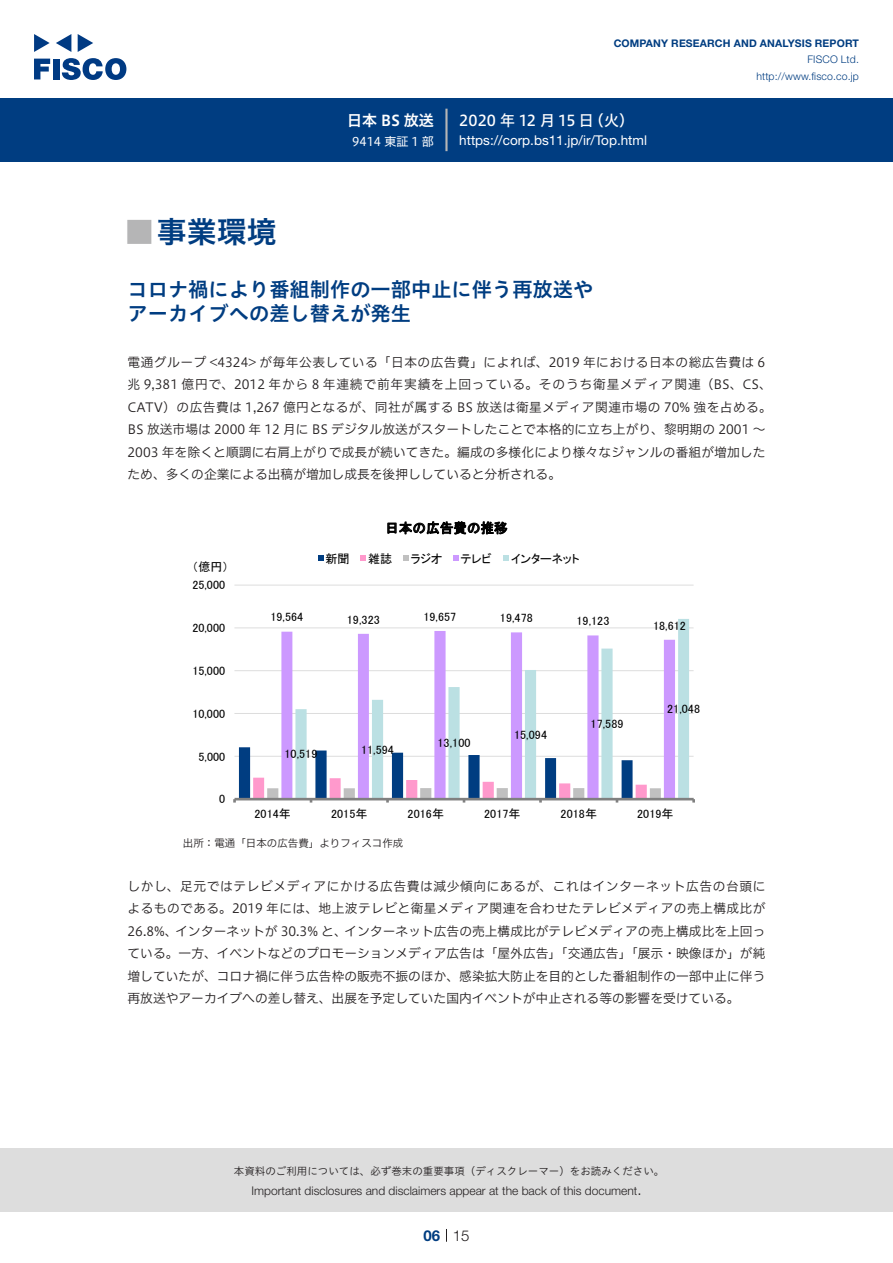
<style>
.page{position:relative;width:893px;height:1263px;background:#fff}
.page>*{position:absolute;margin:0;border:0;box-sizing:border-box;transform-origin:0 0}
.t1{font:30px "Hiragino UD Sans Std N W6";color:#003d81}
.t2{font:700 24px "Koz Go Pro";color:#b5b5b6}
.t3{font:20.25px/24px "Hiragino UD Sans Std W6";color:#003d81}
.t4{font:15px "Hiragino UD Sans F Std N W5";letter-spacing:.005em;color:#fff}
.t5{font:15px "Hiragino UD Sans F Std N W6";color:#fff}
.t6{font:300 15px "Helvetica Neue LT Std";color:#231f20}
.t7{font:700 15px "Helvetica Neue LT Std";color:#003d81}
.t8{font:13.5px "Helvetica Neue LT Std";color:#fff}
.t9{font:13.5px "MS P Gothic";letter-spacing:.01em;color:#000}
.t10{font:12.75px/22.5px "Hiragino UD Sans F Std N W3";letter-spacing:.005em;color:#231f20}
.t11{font:12.75px/22.5px "Hiragino UD Sans F Std N W3";letter-spacing:.03em;color:#231f20;text-align:right}
.t12{font:12.15px "MS P Gothic";color:#000}
.t13{font:12px "MS P Gothic";letter-spacing:.005em;color:#000}
.t14{font:300 12px "Helvetica Neue LT Std";color:#231f20}
.t15{font:12px "Hiragino UD Sans F Std N W4";color:#fff}
.t16{font:10.5px "Hiragino UD Sans Std W3";color:#231f20}
.t17{font:700 10.5px "Helvetica Neue LT Std";letter-spacing:.015em;color:#003d81}
.t18{font:300 10.5px/16.5px "Helvetica Neue LT Std";letter-spacing:.015em;color:#003d81;text-align:right}
.t19{font:10.5px "Hiragino UD Sans F Std N W3";color:#231f20}
</style>
<div class="page">
<div style="left:0;top:1148px;width:893px;height:64px;background:#ddd"></div>
<svg style="left:34px;top:59px;width:16px;height:20px"></svg>
<div style="left:53px;top:59px;width:6px;height:20px;background:#003a83"></div>
<svg style="left:62px;top:58px;width:64px;height:22px"></svg>
<svg style="left:34px;top:34px;width:16px;height:18px"></svg>
<svg style="left:78px;top:34px;width:15px;height:18px"></svg>
<svg style="left:56px;top:34px;width:15px;height:18px"></svg>
<div style="left:0;top:98px;width:893px;height:64px;background:#003d81"></div>
<hr style="left:445px;top:109px;width:3px;height:42px;background:#b5b5b6">
<svg style="left:446px;top:1229px;width:1px;height:13px"></svg>
<hr style="left:234px;top:756px;width:460px;height:1px;background:#ddd">
<hr style="left:234px;top:713px;width:460px;height:1px;background:#ddd">
<hr style="left:234px;top:670px;width:460px;height:1px;background:#ddd">
<hr style="left:234px;top:627px;width:460px;height:1px;background:#ddd">
<hr style="left:234px;top:585px;width:460px;height:1px;background:#ddd">
<svg style="left:281px;top:631px;width:12px;height:116px"></svg>
<svg style="left:295px;top:619px;width:394px;height:179px"></svg>
<hr style="left:235px;top:798px;width:459px;height:2px;background:#808080">
<svg style="left:233px;top:747px;width:428px;height:55px"></svg>
<svg style="left:318px;top:556px;width:5px;height:5px"></svg>
<svg style="left:360px;top:556px;width:6px;height:5px"></svg>
<svg style="left:403px;top:556px;width:5px;height:5px"></svg>
<svg style="left:453px;top:556px;width:6px;height:5px"></svg>
<svg style="left:503px;top:556px;width:6px;height:5px"></svg>
<p class="t5" style="left:347px;top:109px;width:88px">日本 BS 放送</p>
<p class="t15" style="left:352px;top:132px;width:83px">9414 東証 1 部</p>
<p class="t17" style="left:614px;top:37px;width:247px">COMPANY RESEARCH AND ANALYSIS REPORT</p>
<p class="t18" style="left:756px;top:51px;width:104px">FISCO Ltd. http://www.fisco.co j p.</p>
<p class="t4" style="left:589px;top:109px;width:47px">（火(</p>
<p class="t4" style="left:459px;top:109px;width:136px">2020 年 12 月 15 日</p>
<p class="t8" style="left:459px;top:132px;width:189px">https://corp.bs11.jp /i r/ Top.html</p>
<h1 class="t1" style="left:157px;top:209px;width:121px">事業環境</h1>
<h2 class="t2" style="left:128px;top:217px;width:25px">█</h2>
<h3 class="t3" style="left:128px;top:276px;width:467px">コロナ禍により番組制作の一部中止に伴う再放送やアーカイブへの差し替えが発生</h3>
<p class="t10" style="left:128px;top:350px;width:646px">電通グループ &lt;4324&gt; が毎年公表している「日本の広告費」によれば、2019 年における日本の総広告費は 6兆 9,381 億円で、2012 年から 8 年連続で前年実績を上回っている。そのうち衛星メディア関連（BS、CS、CATV）の広告費は 1,267 億円となるが、同社が属する BS 放送は衛星メディア関連市場の 70% 強を占める。BS 放送市場は 2000 年 12 月に BS デジタル放送がスタートしたことで本格的に立ち上がり、黎明期の 2001 〜2003 年を除くと順調に右肩上がりで成長が続いてきた。編成の多様化により様々なジャンルの番組が増加したため、多くの企業による出稿が増加し成長を後押ししていると分析される。</p>
<p class="t13" style="left:192px;top:561px;width:38px">（億円(</p>
<p class="t13" style="left:193px;top:579px;width:34px">25,000</p>
<p class="t13" style="left:193px;top:622px;width:34px">20,000</p>
<p class="t12" style="left:193px;top:665px;width:34px">15,000</p>
<p class="t13" style="left:193px;top:707px;width:34px">10,000</p>
<p class="t13" style="left:199px;top:750px;width:28px">5,000</p>
<p class="t13" style="left:219px;top:793px;width:8px">0</p>
<p class="t13" style="left:270px;top:611px;width:34px">19,564</p>
<p class="t13" style="left:325px;top:552px;width:26px">新聞</p>
<p class="t9" style="left:385px;top:521px;width:124px">日本の広告費の推移</p>
<p class="t13" style="left:368px;top:552px;width:26px">雑誌</p>
<p class="t13" style="left:411px;top:552px;width:33px">ラジオ</p>
<p class="t13" style="left:461px;top:552px;width:33px">テレビ</p>
<p class="t13" style="left:511px;top:552px;width:70px">インターネット</p>
<p class="t13" style="left:347px;top:613px;width:34px">19,323</p>
<p class="t13" style="left:423px;top:610px;width:34px">19,657</p>
<p class="t13" style="left:500px;top:612px;width:34px">19,478</p>
<p class="t13" style="left:576px;top:615px;width:34px">19,123</p>
<p class="t13" style="left:653px;top:619px;width:34px">18,612</p>
<p class="t13" style="left:284px;top:748px;width:34px">10,519</p>
<p class="t13" style="left:361px;top:743px;width:34px">11,594</p>
<p class="t13" style="left:438px;top:737px;width:34px">13,100</p>
<p class="t13" style="left:514px;top:728px;width:34px">15,094</p>
<p class="t13" style="left:591px;top:718px;width:34px">17,589</p>
<p class="t13" style="left:667px;top:703px;width:34px">21,048</p>
<p class="t13" style="left:254px;top:808px;width:38px">2014年</p>
<p class="t13" style="left:331px;top:808px;width:38px">2015年</p>
<p class="t13" style="left:408px;top:808px;width:38px">2016年</p>
<p class="t13" style="left:484px;top:808px;width:38px">2017年</p>
<p class="t13" style="left:561px;top:808px;width:38px">2018年</p>
<p class="t13" style="left:637px;top:808px;width:38px">2019年</p>
<p class="t19" style="left:183px;top:835px;width:222px">出所：電通「日本の広告費」よりフィスコ作成</p>
<p class="t11" style="left:128px;top:874px;width:639px">しかし、足元ではテレビメディアにかける広告費は減少傾向にあるが、これはインターネット広告の台頭によるものである。2019 年には、地上波テレビと衛星メディア関連を合わせたテレビメディアの売上構成比がインターネット広告の売上構成比がテレビメディアの売上構成比を上回っ</p>
<p class="t10" style="left:176px;top:919px;width:173px">インターネットが 30.3% と、</p>
<p class="t10" style="left:128px;top:919px;width:639px">26.8%、<br>ている。一方、イベントなどのプロモーションメディア広告は「屋外広告」「交通広告」「展示・映像ほか」が純増していたが、コロナ禍に伴う広告枠の販売不振のほか、感染拡大防止を目的とした番組制作の一部中止に伴う再放送やアーカイブへの差し替え、出展を予定していた国内イベントが中止される等の影響を受けている。</p>
<p class="t16" style="left:234px;top:1163px;width:432px">本資料のご利用については、必ず巻末の重要事項（ディスクレーマー）をお読みください。</p>
<p class="t6" style="left:637px;top:1180px;width:6px">.</p>
<p class="t14" style="left:251px;top:1183px;width:387px">Important disclosures and disclaimers appear at the back of this document</p>
<p class="t7" style="left:423px;top:1226px;width:18px">06</p>
<p class="t6" style="left:453px;top:1226px;width:18px">15</p>
</div>
